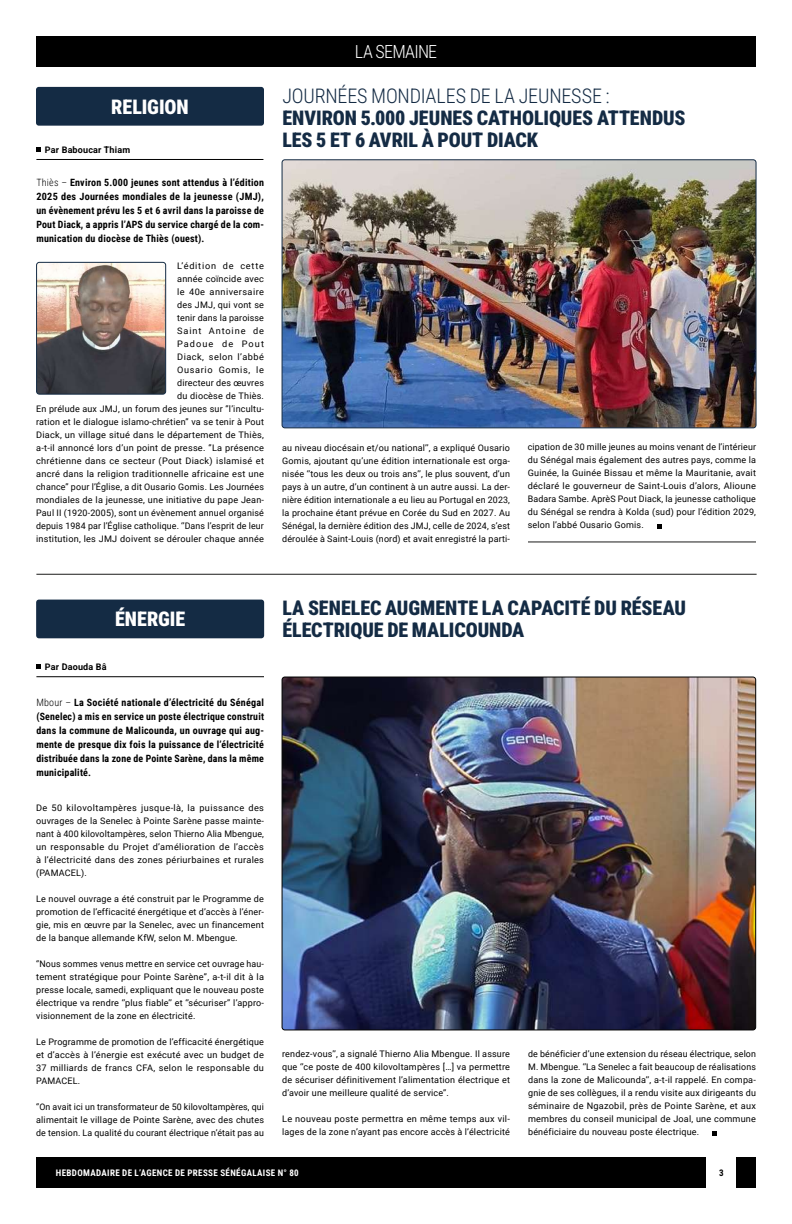
<style>
.page{position:relative;width:792px;height:1224px;background:#fff}
.page>*{position:absolute;margin:0;border:0;box-sizing:border-box;transform-origin:0 0}
.t1{font:900 20px/22px "Roboto Condensed";letter-spacing:-.005em;color:#142b44}
.t2{font:300 20px "Roboto Condensed";letter-spacing:-.01em;color:#142b44}
.t3{font:900 20px "Roboto Condensed";letter-spacing:-.005em;color:#fff}
.t4{font:300 18px "Roboto Condensed";letter-spacing:-.04em;color:#fff}
.t5{font:700 10px/14px "Roboto Condensed";letter-spacing:.02em;color:#000;text-align:justify}
.t6{font:9px/13px "Roboto";letter-spacing:.02em;color:#000;text-align:justify}
.t7{font:700 9px "Roboto Condensed";letter-spacing:.04em;color:#fff}
.t8{font:700 9px "Roboto";letter-spacing:.02em;color:#000}
.t9{font:700 9px "Roboto Condensed";color:#000}
.s1{font-weight:300}
</style>
<div class="page">
<div style="left:36px;top:36px;width:720px;height:31px;background:#000"></div>
<img style="left:282px;top:160px;width:474px;height:268px">
<div style="left:282px;top:160px;width:474px;height:268px;border:1px solid #142b44;border-radius:3px"></div>
<img style="left:282px;top:677px;width:474px;height:353px">
<img style="left:38px;top:262px;width:128px;height:132px">
<div style="left:36px;top:262px;width:130px;height:132px;border:1px solid #142b44;border-radius:3px"></div>
<div style="left:36px;top:1157px;width:720px;height:31px;background:#000"></div>
<div style="left:706px;top:1155px;width:30px;height:35px;background:#fff"></div>
<hr style="left:36px;top:159px;width:227px;height:1px;background:#000">
<svg style="left:37px;top:148px;width:4px;height:4px"></svg>
<div style="left:36px;top:87px;width:228px;height:39px;background:#142b44;border-radius:3px"></div>
<div style="left:36px;top:600px;width:228px;height:38px;background:#142b44;border-radius:3px"></div>
<hr style="left:36px;top:677px;width:228px;height:1px;background:#000">
<svg style="left:37px;top:665px;width:4px;height:4px"></svg>
<hr style="left:36px;top:574px;width:721px;height:1px;background:#1b1b1a">
<svg style="left:713px;top:1131px;width:4px;height:4px"></svg>
<svg style="left:657px;top:524px;width:4px;height:4px"></svg>
<hr style="left:528px;top:542px;width:228px;height:1px;background:#1b1b1a">
<h1 class="t3" style="left:111px;top:93px;width:79px">RELIGION</h1>
<p class="t8" style="left:45px;top:144px;width:87px">Par Baboucar Thiam</p>
<p class="t5" style="left:36px;top:176px;width:229px"><span class="s1">Thiès –</span> Environ 5.000 jeunes sont attendus à l’édition 2025 des Journées mondiales de la jeunesse (JMJ), un évènement prévu les 5 et 6 avril dans la paroisse de Pout Diack, a appris l’APS du service chargé de la com&shy;munication du diocèse de Thiès (ouest).</p>
<p class="t6" style="left:36px;top:259px;width:229px;text-align:right">L’édition de cette<br>année coïncide avec<br>le 40e anniversaire<br>des JMJ, qui vont se<br>tenir dans la paroisse<br>Saint Antoine de<br>Padoue de Pout<br>Diack, selon l’abbé<br>Ousario Gomis, le<br>directeur des œuvres<br>du diocèse de Thiès.<br>En prélude aux JMJ, un forum des jeunes sur ‘’l’incultu&shy;ration et le dialogue islamo-chrétien’’ va se tenir à Pout Diack, un village situé dans le département de Thiès, a-t-il annoncé lors d’un point de presse. ‘’La présence chrétienne dans ce secteur (Pout Diack) islamisé et ancré dans la religion traditionnelle africaine est une chance’’ pour l’Église, a dit Ousario Gomis. Les Journées mondiales de la jeunesse, une initiative du pape Jean-Paul II (1920-2005), sont un évènement annuel organisé depuis 1984 par l’Église catholique. ‘’Dans l’esprit de leur institution, les JMJ doivent se dérouler chaque année</p>
<h2 class="t4" style="left:355px;top:39px;width:84px">LA SEMAINE</h2>
<h1 class="t2" style="left:282px;top:82px;width:329px">JOURNÉES MONDIALES DE LA JEUNESSE :</h1>
<h1 class="t1" style="left:282px;top:106px;width:405px">ENVIRON 5.000 JEUNES CATHOLIQUES ATTENDUS<br>LES 5 ET 6 AVRIL À POUT DIACK</h1>
<p class="t6" style="left:282px;top:441px;width:229px">au niveau diocésain et/ou national’’, a expliqué Ousario Gomis, ajoutant qu’une édition internationale est orga&shy;nisée ‘’tous les deux ou trois ans’’, le plus souvent, d’un pays à un autre, d’un continent à un autre aussi. La der&shy;nière édition internationale a eu lieu au Portugal en 2023, la prochaine étant prévue en Corée du Sud en 2027. Au Sénégal, la dernière édition des JMJ, celle de 2024, s’est déroulée à Saint-Louis (nord) et avait enregistré la parti-</p>
<p class="t6" style="left:528px;top:440px;width:230px">cipation de 30 mille jeunes au moins venant de l’intérieur du Sénégal mais également des autres pays, comme la Guinée, la Guinée Bissau et même la Mauritanie, avait déclaré le gouverneur de Saint-Louis d’alors, Alioune Badara Sambe. AprèS Pout Diack, la jeunesse catholique du Sénégal se rendra à Kolda (sud) pour l’édition 2029, selon l’abbé Ousario Gomis.</p>
<h1 class="t3" style="left:115px;top:605px;width:72px">ÉNERGIE</h1>
<h1 class="t1" style="left:282px;top:596px;width:405px">LA SENELEC AUGMENTE LA CAPACITÉ DU RÉSEAU<br>ÉLECTRIQUE DE MALICOUNDA</h1>
<p class="t8" style="left:45px;top:661px;width:63px">Par Daouda Bâ</p>
<p class="t5" style="left:36px;top:695px;width:229px"><span class="s1">Mbour –</span> La Société nationale d’électricité du Sénégal (Senelec) a mis en service un poste électrique construit dans la commune de Malicounda, un ouvrage qui aug&shy;mente de presque dix fois la puissance de l’électricité distribuée dans la zone de Pointe Sarène, dans la même municipalité.</p>
<p class="t6" style="left:36px;top:801px;width:229px">De 50 kilovoltampères jusque-là, la puissance des ouvrages de la Senelec à Pointe Sarène passe mainte&shy;nant à 400 kilovoltampères, selon Thierno Alia Mbengue, un responsable du Projet d’amélioration de l’accès à l’électricité dans des zones périurbaines et rurales (PAMACEL).</p>
<p class="t6" style="left:36px;top:892px;width:229px">Le nouvel ouvrage a été construit par le Programme de promotion de l’efficacité énergétique et d’accès à l’éner&shy;gie, mis en œuvre par la Senelec, avec un financement de la banque allemande KfW, selon M. Mbengue.</p>
<p class="t6" style="left:36px;top:957px;width:229px">‘’Nous sommes venus mettre en service cet ouvrage hau&shy;tement stratégique pour Pointe Sarène’’, a-t-il dit à la presse locale, samedi, expliquant que le nouveau poste électrique va rendre ‘’plus fiable’’ et ‘’sécuriser’’ l’appro&shy;visionnement de la zone en électricité.</p>
<p class="t6" style="left:36px;top:1035px;width:229px">Le Programme de promotion de l’efficacité énergétique et d’accès à l’énergie est exécuté avec un budget de 37 milliards de francs CFA, selon le responsable du PAMACEL.</p>
<p class="t6" style="left:36px;top:1100px;width:229px">‘’On avait ici un transformateur de 50 kilovoltampères, qui alimentait le village de Pointe Sarène, avec des chutes de tension. La qualité du courant électrique n’était pas au</p>
<p class="t6" style="left:282px;top:1047px;width:229px">rendez-vous’’, a signalé Thierno Alia Mbengue. Il assure que ‘’ce poste de 400 kilovoltampères […] va permettre de sécuriser définitivement l’alimentation électrique et d’avoir une meilleure qualité de service’’.</p>
<p class="t6" style="left:282px;top:1112px;width:229px">Le nouveau poste permettra en même temps aux vil&shy;lages de la zone n’ayant pas encore accès à l’électricité</p>
<p class="t6" style="left:528px;top:1047px;width:229px">de bénéficier d’une extension du réseau électrique, selon M. Mbengue. ‘’La Senelec a fait beaucoup de réalisations dans la zone de Malicounda’’, a-t-il rappelé. En compa&shy;gnie de ses collègues, il a rendu visite aux dirigeants du séminaire de Ngazobil, près de Pointe Sarène, et aux membres du conseil municipal de Joal, une commune bénéficiaire du nouveau poste électrique.</p>
<p class="t7" style="left:56px;top:1167px;width:244px">HEBDOMADAIRE DE L’AGENCE DE PRESSE SÉNÉGALAISE N° 80</p>
<p class="t9" style="left:719px;top:1167px;width:6px">3</p>
</div>
